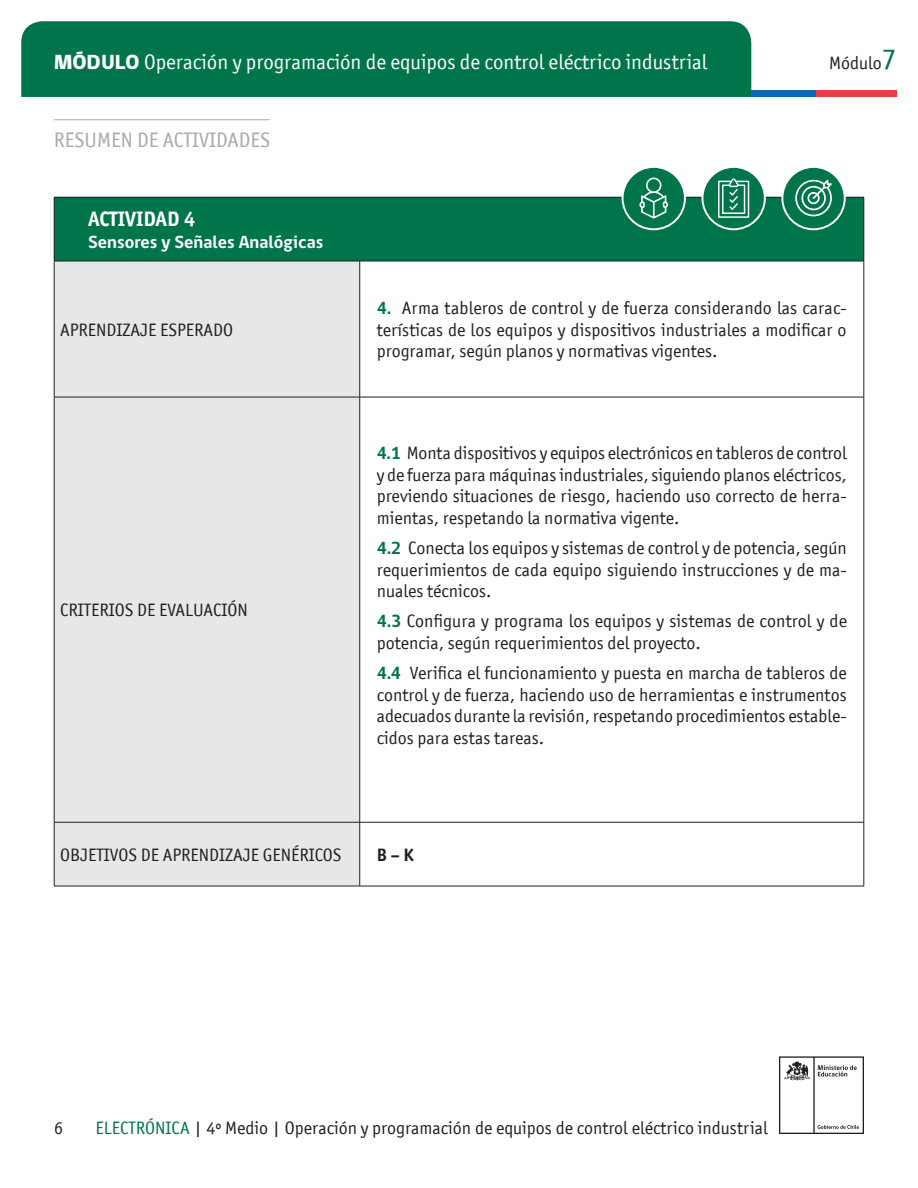
<style>
.page{position:relative;width:918px;height:1188px;background:#fff}
.page>*{position:absolute;margin:0;border:0;box-sizing:border-box;transform-origin:0 0}
.t1{font:21px "Officina San ITC";color:#fff}
.t2{font:21px "Officina San ITC";color:#a8a9ad}
.t3{font:700 21px "Officina San ITC";color:#fff}
.t4{font:18px/21.6px "Officina San ITC";color:#231f20;text-align:justify}
.t5{font:700 18px "gob CL";color:#fff}
.t6{font:700 18px "Officina San ITC";color:#231f20}
.s1{font-family:"gob CL";font-weight:800}
.s2{font-size:30px;color:#00754b}
.s3{font-family:"gob CL";font-weight:700;color:#00754b}
.s4{color:#00754b}
</style>
<div class="page">
<svg style="left:779px;top:1056px;width:85px;height:78px"></svg>
<div style="left:21px;top:21px;width:730px;height:76px;background:#00754b"></div>
<div style="left:751px;top:90px;width:65px;height:7px;background:#0f69b4"></div>
<div style="left:816px;top:90px;width:81px;height:7px;background:#eb3c46"></div>
<hr style="left:54px;top:119px;width:215px;height:1px;background:#a8a9ad">
<div style="left:54px;top:197px;width:810px;height:64px;background:#00754b"></div>
<div style="left:55px;top:262px;width:304px;height:624px;background:#e6e7e9"></div>
<hr style="left:864px;top:197px;width:1px;height:64px;background:#231f20">
<hr style="left:54px;top:397px;width:306px;height:1px;background:#231f20">
<hr style="left:360px;top:397px;width:504px;height:1px;background:#231f20">
<hr style="left:54px;top:822px;width:306px;height:1px;background:#231f20">
<hr style="left:360px;top:822px;width:504px;height:1px;background:#231f20">
<hr style="left:54px;top:886px;width:306px;height:1px;background:#231f20">
<hr style="left:360px;top:886px;width:504px;height:1px;background:#231f20">
<hr style="left:359px;top:261px;width:1px;height:136px;background:#231f20">
<hr style="left:359px;top:397px;width:1px;height:425px;background:#231f20">
<hr style="left:359px;top:822px;width:1px;height:64px;background:#231f20">
<hr style="left:54px;top:197px;width:306px;height:1px;background:#231f20">
<hr style="left:54px;top:197px;width:1px;height:64px;background:#231f20">
<hr style="left:360px;top:197px;width:504px;height:1px;background:#231f20">
<hr style="left:54px;top:261px;width:306px;height:1px;background:#231f20">
<hr style="left:54px;top:261px;width:1px;height:136px;background:#231f20">
<hr style="left:360px;top:261px;width:504px;height:1px;background:#231f20">
<hr style="left:864px;top:261px;width:1px;height:136px;background:#231f20">
<hr style="left:54px;top:397px;width:1px;height:425px;background:#231f20">
<hr style="left:864px;top:397px;width:1px;height:425px;background:#231f20">
<hr style="left:54px;top:822px;width:1px;height:64px;background:#231f20">
<hr style="left:864px;top:822px;width:1px;height:64px;background:#231f20">
<div style="left:782px;top:167px;width:63px;height:62px;background:#00754b;border-radius:50%"></div>
<div style="left:781px;top:166px;width:65px;height:64px;border:2px solid #fff;border-radius:50%"></div>
<svg style="left:795px;top:180px;width:37px;height:36px"></svg>
<div style="left:623px;top:167px;width:62px;height:62px;background:#00754b;border-radius:50%"></div>
<div style="left:622px;top:166px;width:64px;height:64px;border:2px solid #fff;border-radius:50%"></div>
<svg style="left:639px;top:178px;width:29px;height:41px"></svg>
<div style="left:702px;top:167px;width:63px;height:62px;background:#00754b;border-radius:50%"></div>
<div style="left:701px;top:166px;width:65px;height:64px;border:2px solid #fff;border-radius:50%"></div>
<svg style="left:718px;top:178px;width:31px;height:40px"></svg>
<p class="t1" style="left:54px;top:50px;width:655px"><span class="s1">MÓDULO</span> Operación y programación de equipos de control eléctrico industrial</p>
<p class="t4" style="left:829px;top:52px;width:69px">Módulo<span class="s2">7</span></p>
<p class="t2" style="left:54px;top:127px;width:218px">RESUMEN DE ACTIVIDADES</p>
<p class="t3" style="left:88px;top:206px;width:109px">ACTIVIDAD 4</p>
<p class="t5" style="left:88px;top:229px;width:237px">Sensores y Señales Analógicas</p>
<p class="t4" style="left:60px;top:319px;width:175px">APRENDIZAJE ESPERADO</p>
<p class="t4" style="left:60px;top:599px;width:189px">CRITERIOS DE EVALUACIÓN</p>
<p class="t4" style="left:377px;top:297px;width:472px"><span class="s3">4.</span> Arma tableros de control y de fuerza considerando las carac&shy;terísticas de los equipos y dispositivos industriales a modificar o programar, según planos y normativas vigentes.</p>
<p class="t4" style="left:377px;top:442px;width:472px"><span class="s3">4.1</span> Monta dispositivos y equipos electrónicos en tableros de control y de fuerza para máquinas industriales, siguiendo planos eléctricos, previendo situaciones de riesgo, haciendo uso correcto de herra&shy;mientas, respetando la normativa vigente.</p>
<p class="t4" style="left:377px;top:537px;width:472px"><span class="s3">4.2</span> Conecta los equipos y sistemas de control y de potencia, según requerimientos de cada equipo siguiendo instrucciones y de ma&shy;nuales técnicos.</p>
<p class="t4" style="left:377px;top:610px;width:472px"><span class="s3">4.3</span> Configura y programa los equipos y sistemas de control y de potencia, según requerimientos del proyecto.</p>
<p class="t4" style="left:377px;top:662px;width:472px"><span class="s3">4.4</span> Verifica el funcionamiento y puesta en marcha de tableros de control y de fuerza, haciendo uso de herramientas e instrumentos adecuados durante la revisión, respetando procedimientos estable&shy;cidos para estas tareas.</p>
<p class="t4" style="left:60px;top:844px;width:283px">OBJETIVOS DE APRENDIZAJE GENÉRICOS</p>
<p class="t6" style="left:377px;top:843px;width:39px">B – K</p>
<p class="t4" style="left:54px;top:1117px;width:10px">6</p>
<p class="t4" style="left:95px;top:1117px;width:674px"><span class="s4">ELECTRÓNICA</span> | 4º Medio | Operación y programación de equipos de control eléctrico industrial</p>
</div>
